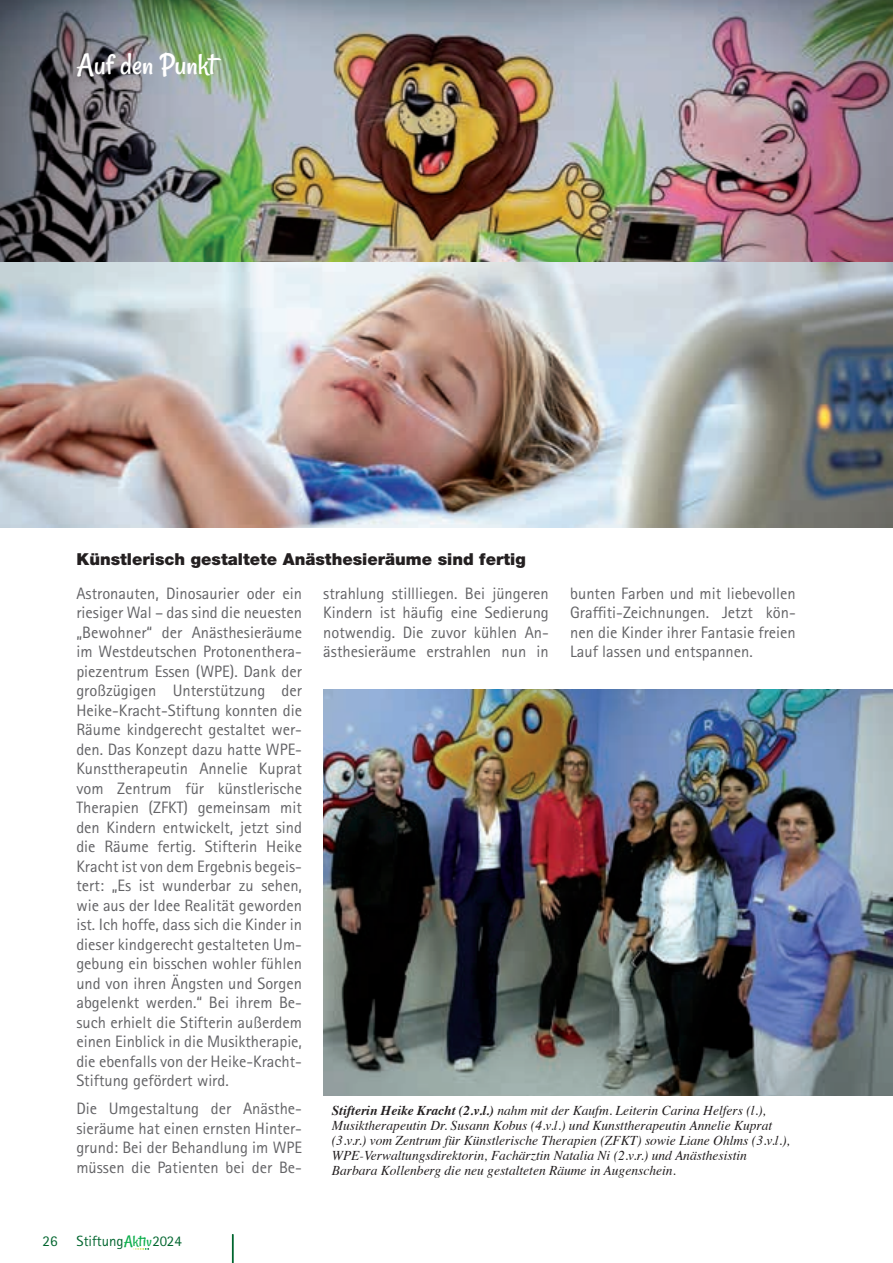
<style>
.page{position:relative;width:893px;height:1263px;background:#fff}
.page>*{position:absolute;margin:0;border:0;box-sizing:border-box;transform-origin:0 0}
.t1{font:31.5px "Rancho";color:#fff}
.t2{font:16.5px/19.5px "Rotis Sans Serif Std";color:#636366;text-align:justify}
.t3{font:900 16.5px "Helvetica Neue LT Pro";color:#231f20}
.t4{font:15px "Rotis Sans Serif Std";color:#00652e}
.t5{font:14.85px "Rotis Sans Serif Std";color:#00652e}
.t6{font:italic 13.5px/15px "Times";color:#231f20}
.s1{font-weight:700}
.s2{font-family:"Rancho";font-size:16.2px;color:#0cae4c}
</style>
<div class="page">
<img style="left:323px;top:689px;width:570px;height:407px">
<img style="left:0;top:0;width:893px;height:527px">
<svg style="left:133px;top:1248px;width:16px;height:2px"></svg>
<svg style="left:232px;top:1234px;width:1px;height:29px"></svg>
<h1 class="t1" style="left:77px;top:46px;width:140px">Auf den Punkt</h1>
<p class="t3" style="left:77px;top:549px;width:451px">Kü nstlerisch gestaltete Anästhesieräume sind fertig</p>
<p class="t2" style="left:76px;top:583px;width:227px">Astronauten, Dinosaurier oder ein riesiger Wal – das sind die neuesten „Bewohner“ der Anästhesieräume im Westdeutschen Protonenthera&shy;piezentrum Essen (WPE). Dank der großzügigen Unterstützung der Heike-Kracht-Stiftung konnten die Räume kindgerecht gestaltet wer&shy;den. Das Konzept dazu hatte WPE-Kunsttherapeutin Annelie Kuprat vom Zentrum fü r kü nstlerische Therapien (ZFKT) gemeinsam mit den Kindern entwickelt, jetzt sind die Räume fertig. Stifterin Heike Kracht ist von dem Ergebnis begeis&shy;tert: „Es ist wunderbar zu sehen, wie aus der Idee Realität geworden ist. Ich hoffe, dass sich die Kinder in dieser kindgerecht gestalteten Um&shy;gebung ein bisschen wohler fü hlen und von ihren Ängsten und Sorgen abgelenkt werden.“ Bei ihrem Be&shy;such erhielt die Stifterin außerdem einen Einblick in die Musiktherapie, die ebenfalls von der Heike-Kracht-Stiftung gefördert wird.</p>
<p class="t2" style="left:76px;top:1099px;width:227px">Die Umgestaltung der Anästhe&shy;sieräume hat einen ernsten Hinter&shy;grund: Bei der Behandlung im WPE müssen die Patienten bei der Be-</p>
<p class="t2" style="left:323px;top:583px;width:227px">strahlung stillliegen. Bei jü ngeren Kindern ist häufig eine Sedierung notwendig. Die zuvor kü hlen An&shy;ästhesieräume erstrahlen nun in</p>
<p class="t2" style="left:570px;top:583px;width:227px">bunten Farben und mit liebevollen Graffiti-Zeichnungen. Jetzt kön&shy;nen die Kinder ihrer Fantasie freien Lauf lassen und entspannen.</p>
<p class="t6" style="left:332px;top:1102px;width:460px"><span class="s1">Stifterin Heike Kracht (2.v.l.)</span> nahm mit der Kaufm. Leiterin Carina Helfers (l.), Musiktherapeutin Dr. Susann Kobus (4.v.l.) und Kunsttherapeutin Annelie Kuprat (3.v.r.) vom Zentrum für Künstlerische Therapien (ZFKT) sowie Liane Ohlms (3.v.l.), WPE-Verwaltungsdirektorin, Fachärztin Natalia Ni (2.v.r.) und Anästhesistin Barbara Kollenberg die neu gestalteten Räume in Augenschein.</p>
<p class="t4" style="left:43px;top:1231px;width:16px">26</p>
<p class="t5" style="left:77px;top:1232px;width:107px">Stiftung<span class="s2">Aktiv</span>2024</p>
</div>
